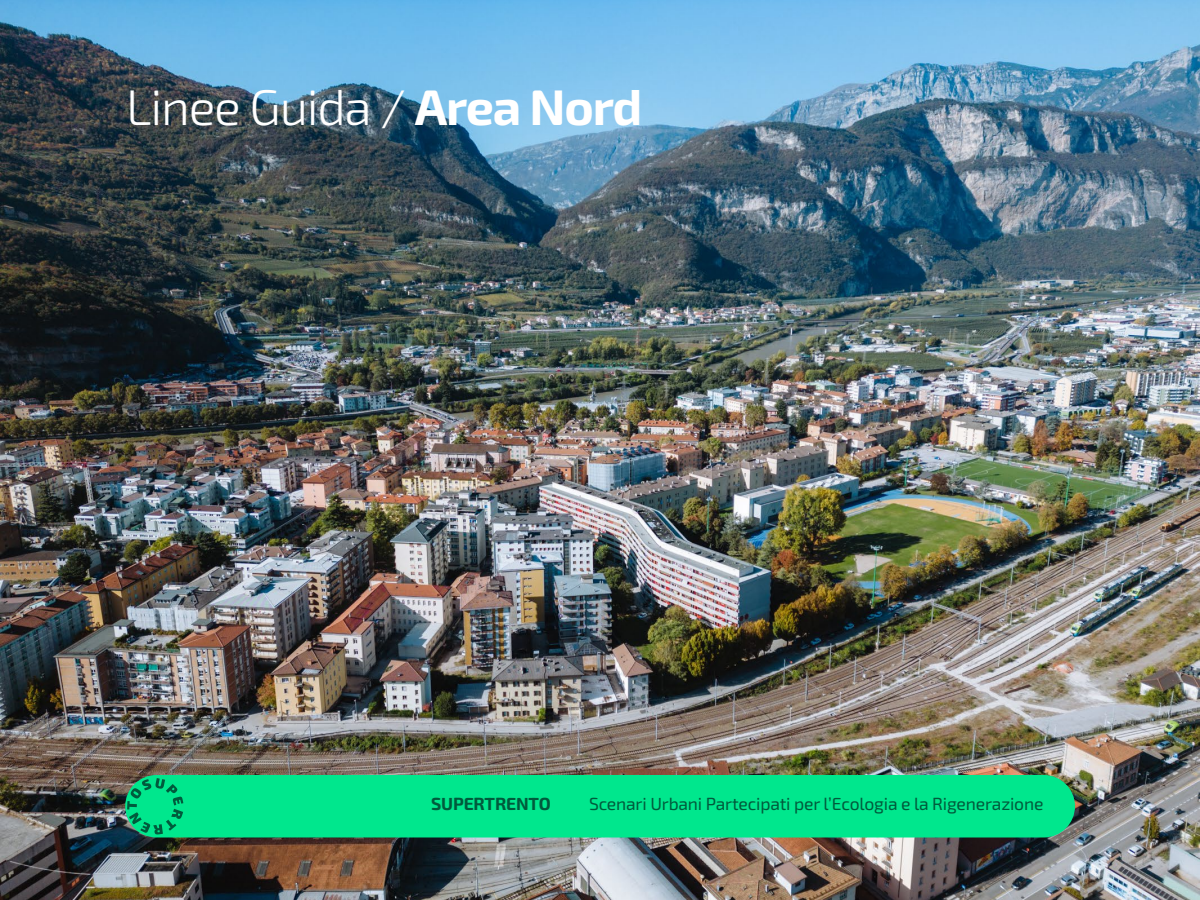
<style>
.page{position:relative;width:1200px;height:900px;background:#fff}
.page>*{position:absolute;margin:0;border:0;box-sizing:border-box;transform-origin:0 0}
.t1{font:300 50px "Exo 2";letter-spacing:-.025em;color:#fff}
.t2{font:17.5px "Exo 2";letter-spacing:-.01em;color:#005a3c}
.t3{font:700 17.5px "Exo 2";letter-spacing:-.01em;color:#005a3c}
.s1{font-weight:700}
</style>
<div class="page">
<img style="left:0;top:0;width:1200px;height:900px">
<div style="left:125px;top:775px;width:950px;height:63px;background:#00e78d;border-radius:31px"></div>
<svg style="left:127px;top:778px;width:56px;height:57px"></svg>
<h1 class="t1" style="left:126px;top:75px;width:518px">Linee Guida / <span class="s1">Area Nord</span></h1>
<p class="t3" style="left:431px;top:793px;width:121px">SUPERTRENTO</p>
<p class="t2" style="left:589px;top:793px;width:456px">Scenari Urbani Partecipati per l’Ecologia e la Rigenerazione</p>
</div>
